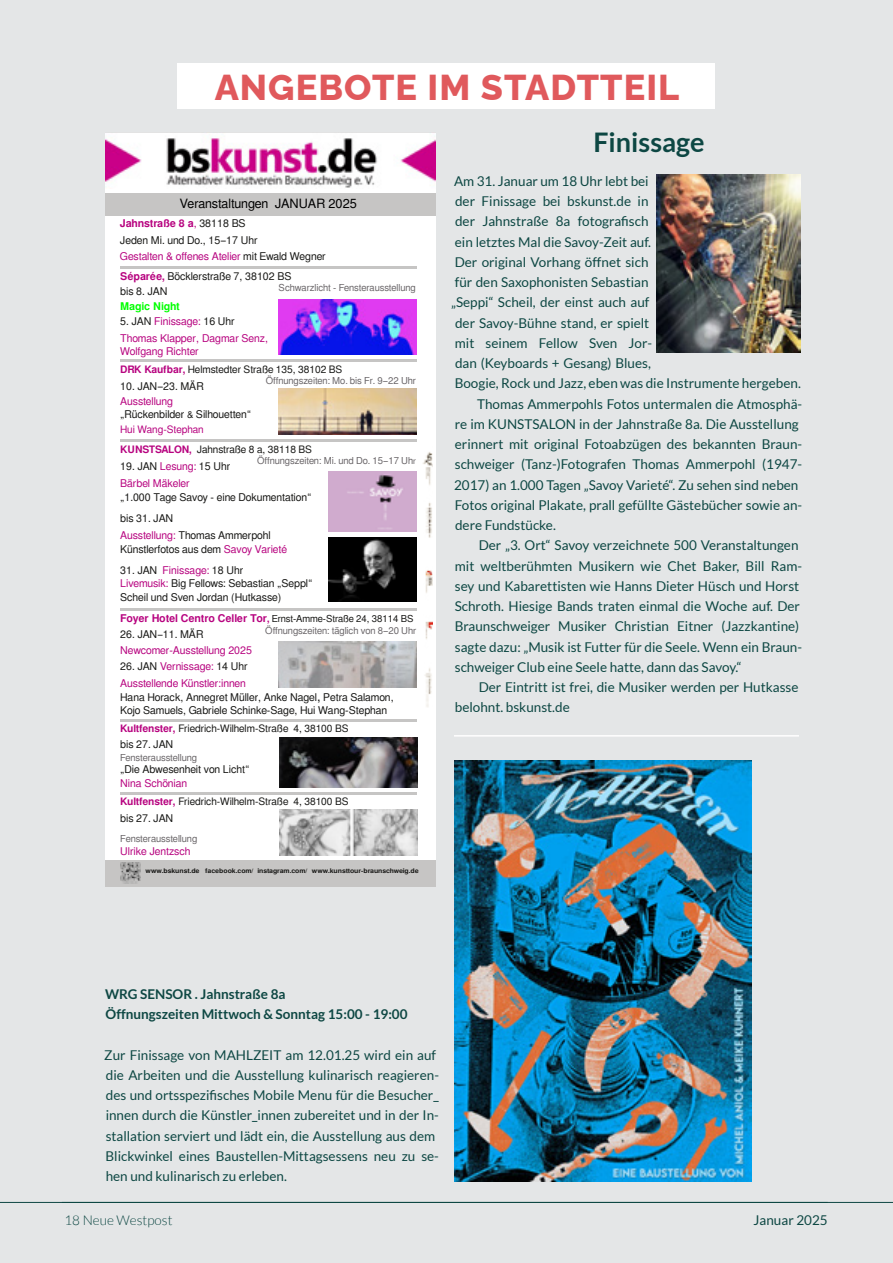
<style>
.page{position:relative;width:893px;height:1263px;background:#e4e6e7}
.page>*{position:absolute;margin:0;border:0;box-sizing:border-box;transform-origin:0 0}
.t1{font:800 36px "Raleway";letter-spacing:.03em;color:#e0595c}
.t2{font:700 27px "Lato";color:#0d4743}
.t3{font:13.5px/20.2px "Lato";color:#0d4743}
.t4{font:700 13.5px/20.2px "Lato";color:#0d4743}
.t5{font:300 13.5px "Lato";color:#0d4743}
.t6{font:12.75px "Free Sans";letter-spacing:-.005em;color:#000}
.t7{font:10.65px/13.8px "Free Sans";letter-spacing:-.005em;color:#171715}
.t8{font:10.65px/17px "Free Sans";letter-spacing:-.005em;color:#b7037f}
.t9{font:700 10.65px "Free Sans";letter-spacing:-.015em;color:#0f0}
.t10{font:10.2px/19.8px "Free Sans";letter-spacing:-.005em;color:#171715}
.t11{font:9.6px "Free Sans";letter-spacing:-.01em;color:#696568}
.t12{font:9.6px "Free Sans";letter-spacing:-.005em;color:#171715}
.t13{font:700 6.3px "Free Sans";letter-spacing:-.01em;color:#171715;scale:1.09 1}
.s1{font-weight:700;color:#b7037f}
.s2{color:#b7037f}
.s3{color:#171715}
.s4{font-size:9.6px}
.s5{font-size:8.55px}
.s6{font-weight:700;font-size:10.65px;color:#b7037f}
.s7{font-size:10.2px;color:#171715}
.s8{font-size:12.75px}
</style>
<div class="page">
<hr style="left:62px;top:1202px;width:831px;height:1px;background:#0d4743">
<hr style="left:0;top:1202px;width:828px;height:1px;background:#0d4743">
<div style="left:178px;top:63px;width:537px;height:45px;background:#fff"></div>
<hr style="left:454px;top:735px;width:345px;height:2px;background:#fff">
<div style="left:105px;top:133px;width:331px;height:754px;background:#fff"></div>
<img style="left:279px;top:809px;width:139px;height:46px">
<hr style="left:120px;top:792px;width:297px;height:2px;background:#c6c5c4">
<img style="left:279px;top:738px;width:139px;height:49px">
<div style="left:105px;top:860px;width:331px;height:27px;background:#c6c5c4"></div>
<img style="left:120px;top:863px;width:21px;height:21px">
<hr style="left:120px;top:719px;width:297px;height:2px;background:#c6c5c4">
<img style="left:279px;top:388px;width:138px;height:46px">
<hr style="left:120px;top:439px;width:297px;height:3px;background:#c6c5c4">
<img style="left:329px;top:537px;width:88px;height:64px">
<img style="left:328px;top:471px;width:88px;height:60px">
<hr style="left:120px;top:608px;width:297px;height:2px;background:#c6c5c4">
<img style="left:279px;top:642px;width:138px;height:45px">
<div style="left:105px;top:193px;width:331px;height:22px;background:#c6c5c4"></div>
<img style="left:105px;top:137px;width:331px;height:51px">
<hr style="left:120px;top:267px;width:297px;height:2px;background:#c6c5c4">
<hr style="left:120px;top:359px;width:297px;height:3px;background:#c6c5c4">
<img style="left:423px;top:452px;width:9px;height:255px">
<img style="left:279px;top:299px;width:138px;height:55px">
<img style="left:657px;top:175px;width:143px;height:178px">
<img style="left:454px;top:760px;width:298px;height:421px">
<h1 class="t1" style="left:215px;top:59px;width:466px">ANGEBOTE IM STADTTEIL</h1>
<h2 class="t2" style="left:593px;top:127px;width:113px">Finissage</h2>
<p class="t6" style="left:180px;top:197px;width:179px">Veranstaltungen JANUAR 2025</p>
<p class="t7" style="left:120px;top:215px;width:139px;line-height:17px"><span class="s1">Jahnstraße 8 a</span><span class="s2">,</span> 38118 BS<br>Jeden Mi. und Do., 15‒17 Uhr</p>
<p class="t7" style="left:120px;top:246px;width:207px;line-height:20.4px"><span class="s2">Gestalten &amp; offenes Atelier</span> mit Ewald Wegner<br><span class="s1">Séparée,</span> Böcklerstraße 7, 38102 BS</p>
<p class="t7" style="left:120px;top:285px;width:49px">bis 8. JAN</p>
<p class="t9" style="left:120px;top:300px;width:61px">Magic Night</p>
<p class="t8" style="left:120px;top:313px;width:149px"><span class="s3">5. JAN</span> Finissage: <span class="s3">16 Uhr<br></span>Thomas Klapper, Dagmar Senz,</p>
<p class="t8" style="left:120px;top:344px;width:80px">Wolfgang Richter</p>
<p class="t11" style="left:279px;top:282px;width:139px">Schwarzlicht - Fensterausstellung</p>
<p class="t10" style="left:120px;top:360px;width:224px"><span class="s1">DRK Kaufbar,</span> Helmstedter Straße 135, 38102 BS</p>
<p class="t7" style="left:120px;top:380px;width:85px">10. JAN‒23. MÄR</p>
<p class="t7" style="left:120px;top:395px;width:132px"><span class="s2">Ausstellung<br></span>„Rückenbilder <span class="s4">&amp;</span> Silhouetten“</p>
<p class="t10" style="left:120px;top:420px;width:193px"><span class="s2">Hui Wang-Stephan<br></span><span class="s1">KUNSTSALON,</span> Jahnstraße 8 a, 38118 BS</p>
<p class="t8" style="left:120px;top:458px;width:112px"><span class="s3">19. JAN</span> Lesung: <span class="s3">15 Uhr<br></span>Bärbel Mäkeler</p>
<p class="t7" style="left:120px;top:487px;width:193px;line-height:21.1px">„1.000 Tage Savoy - eine Dokumentation“ bis 31. JAN</p>
<p class="t7" style="left:120px;top:529px;width:168px"><span class="s2">Ausstellung:</span> Thomas Ammerpohl<br>Künstlerfotos aus dem <span class="s2">Savoy Varieté</span></p>
<p class="t7" style="left:120px;top:563px;width:194px">31. JAN <span class="s2">Finissage:</span> 18 Uhr<br><span class="s2">Livemusik:</span> Big Fellows: Sebastian „Seppl“<br>Scheil und Sven Jordan (Hutkasse)</p>
<p class="t11" style="left:266px;top:375px;width:152px">Öffnungszeiten: Mo. bis Fr. 9‒22 Uhr</p>
<p class="t11" style="left:257px;top:456px;width:161px">Öffnungszeiten: Mi. und Do. 15‒17 Uh<span class="s5">r</span></p>
<p class="t12" style="left:120px;top:613px;width:295px"><span class="s6">Foyer Hotel Centro Celler Tor</span><span class="s1">,</span> Ernst-Amme-Straße 24, 38114 BS</p>
<p class="t8" style="left:120px;top:627px;width:133px;line-height:15.9px"><span class="s3">26. JAN</span><span class="s7">‒</span><span class="s3">11. MÄR<br></span>Newcomer-Ausstellung 2025</p>
<p class="t8" style="left:120px;top:658px;width:129px"><span class="s3">26. JAN</span> Vernissage: <span class="s3">14 Uhr<br></span>Ausstellende Künstler:innen</p>
<p class="t7" style="left:120px;top:690px;width:275px">Hana Horack, Annegret Müller, Anke Nagel<span class="s8">,</span> Petra Salamon,<br>Kojo Samuels, Gabriele Schinke-Sage, Hui Wang-Stephan</p>
<p class="t11" style="left:265px;top:626px;width:153px">Öffnungszeiten: täglich von 8‒20 Uhr</p>
<p class="t10" style="left:120px;top:719px;width:230px"><span class="s1">Kultfenster,</span> Friedrich-Wilhelm-Straße 4, 38100 BS</p>
<p class="t7" style="left:120px;top:738px;width:55px">bis 27. JAN</p>
<p class="t7" style="left:120px;top:763px;width:131px">„Die Abwesenheit von Licht“</p>
<p class="t8" style="left:120px;top:775px;width:68px">Nina Schönian</p>
<p class="t11" style="left:120px;top:752px;width:79px">Fensterausstellung</p>
<p class="t10" style="left:120px;top:792px;width:230px"><span class="s1">Kultfenster,</span> Friedrich-Wilhelm-Straße 4, 38100 BS</p>
<p class="t7" style="left:120px;top:812px;width:55px">bis 27. JAN</p>
<p class="t8" style="left:120px;top:843px;width:72px">Ulrike Jentzsch</p>
<p class="t11" style="left:120px;top:833px;width:79px">Fensterausstellung</p>
<p class="t13" style="left:146px;top:867px;width:252px">www.bskunst.de facebook.com/ instagram.com/ www.kunsttour-braunschweig.de</p>
<p class="t3" style="left:454px;top:171px;width:196px">Am 31. Januar um 18 Uhr lebt bei</p>
<p class="t3" style="left:455px;top:191px;width:195px">der Finissage bei bskunst.de in</p>
<p class="t3" style="left:455px;top:211px;width:195px">der Jahnstraße 8a fotografisch</p>
<p class="t3" style="left:455px;top:231px;width:197px">ein letztes Mal die Savoy-Zeit auf.</p>
<p class="t3" style="left:455px;top:252px;width:195px">Der original Vorhang öffnet sich</p>
<p class="t3" style="left:455px;top:272px;width:195px">für den Saxophonisten Sebastian</p>
<p class="t3" style="left:451px;top:292px;width:200px">„Seppi“ Scheil, der einst auch auf</p>
<p class="t3" style="left:455px;top:312px;width:196px">der Savoy-Bühne stand, er spielt</p>
<p class="t3" style="left:455px;top:333px;width:199px">mit seinem Fellow Sven Jor-</p>
<p class="t3" style="left:455px;top:353px;width:197px">dan (Keyboards + Gesang) Blues,</p>
<p class="t3" style="left:455px;top:373px;width:348px">Boogie, Rock und Jazz, eben was die Instrumente hergeben.</p>
<p class="t3" style="left:477px;top:393px;width:327px">Thomas Ammerpohls Fotos untermalen die Atmosphä-</p>
<p class="t3" style="left:455px;top:414px;width:345px">re im KUNSTSALON in der Jahnstraße 8a. Die Ausstellung</p>
<p class="t3" style="left:455px;top:434px;width:349px">erinnert mit original Fotoabzügen des bekannten Braun-</p>
<p class="t3" style="left:455px;top:454px;width:349px">schweiger (Tanz-)Fotografen Thomas Ammerpohl (1947-</p>
<p class="t3" style="left:454px;top:474px;width:346px">2017) an 1.000 Tagen „Savoy Varieté“. Zu sehen sind neben</p>
<p class="t3" style="left:455px;top:495px;width:349px">Fotos original Plakate, prall gefüllte Gästebücher sowie an-</p>
<p class="t3" style="left:455px;top:515px;width:102px">dere Fundstücke.</p>
<p class="t3" style="left:479px;top:535px;width:321px">Der „3. Ort“ Savoy verzeichnete 500 Veranstaltungen</p>
<p class="t3" style="left:455px;top:555px;width:349px">mit weltberühmten Musikern wie Chet Baker, Bill Ram-</p>
<p class="t3" style="left:455px;top:576px;width:346px">sey und Kabarettisten wie Hanns Dieter Hüsch und Horst</p>
<p class="t3" style="left:455px;top:596px;width:347px">Schroth. Hiesige Bands traten einmal die Woche auf. Der</p>
<p class="t3" style="left:455px;top:616px;width:346px">Braunschweiger Musiker Christian Eitner (Jazzkantine)</p>
<p class="t3" style="left:455px;top:636px;width:349px">sagte dazu: „Musik ist Futter für die Seele. Wenn ein Braun-</p>
<p class="t3" style="left:455px;top:657px;width:288px">schweiger Club eine Seele hatte, dann das Savoy.“</p>
<p class="t3" style="left:479px;top:677px;width:321px">Der Eintritt ist frei, die Musiker werden per Hutkasse</p>
<p class="t3" style="left:455px;top:697px;width:116px">belohnt. bskunst.de</p>
<p class="t4" style="left:105px;top:984px;width:304px">WRG SENSOR . Jahnstraße 8a<br>Öffnungszeiten Mittwoch &amp; Sonntag 15:00 - 19:00</p>
<p class="t3" style="left:104px;top:1044px;width:336px">Zur Finissage von MAHLZEIT am 12.01.25 wird ein auf die Arbeiten und die Ausstellung kulinarisch reagieren&shy;des und ortsspezifisches Mobile Menu für die Besucher_ innen durch die Künstler_innen zubereitet und in der In&shy;stallation serviert und lädt ein, die Ausstellung aus dem Blickwinkel eines Baustellen-Mittagsessens neu zu se&shy;hen und kulinarisch zu erleben.</p>
<p class="t5" style="left:64px;top:1213px;width:110px">18 Neue Westpost</p>
<p class="t3" style="left:754px;top:1210px;width:76px">Januar 2025</p>
</div>
